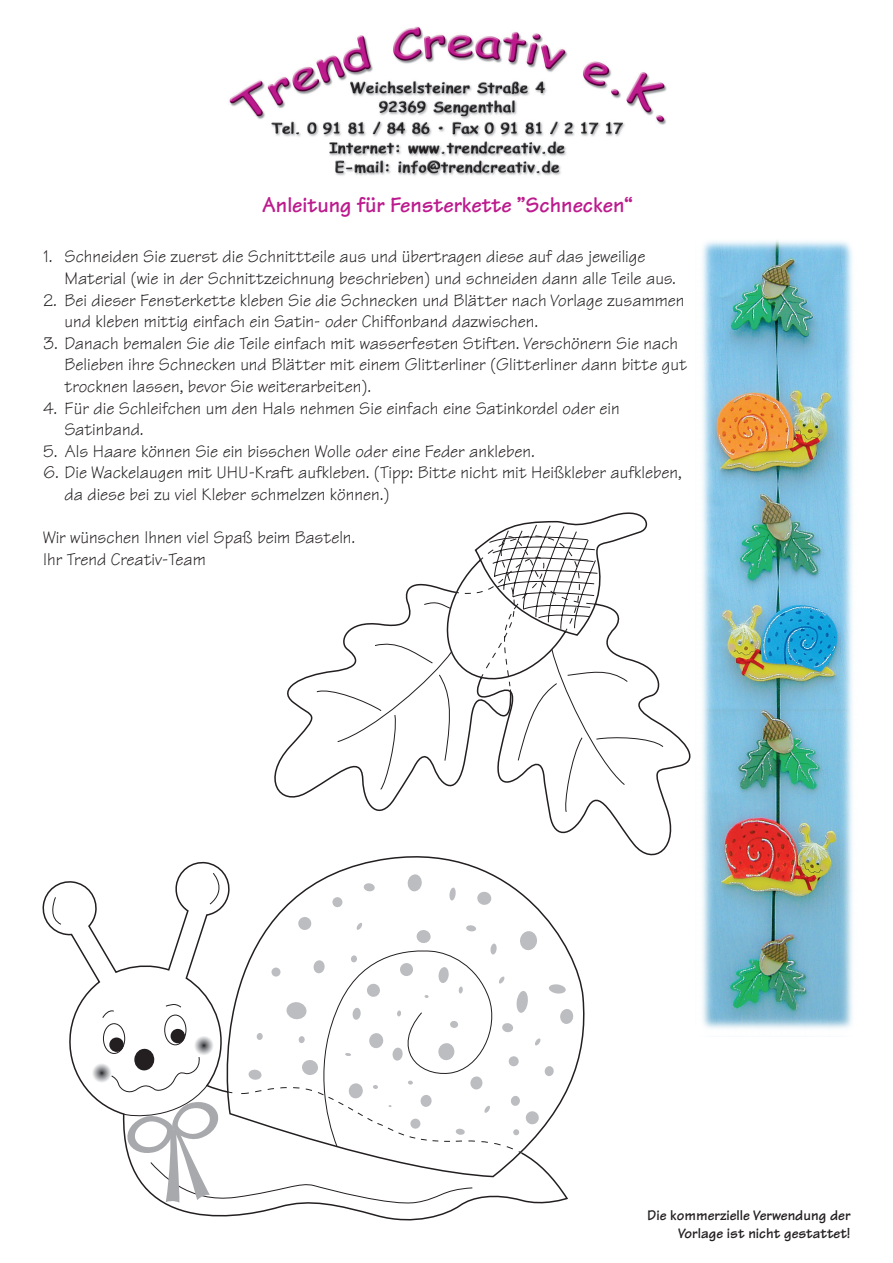
<style>
.page{position:relative;width:893px;height:1263px;background:#fff}
.page>*{position:absolute;margin:0;border:0;box-sizing:border-box;transform-origin:0 0}
.t1{font:700 22.5px "Tekton";color:#bc1b8d}
.t2{font:18px/21.6px "Tekton";color:#231f20}
.t3{font:700 15px/18px "Tekton";color:#231f20;text-align:right}
</style>
<div class="page">
<img style="left:229px;top:26px;width:438px;height:150px">
<svg style="left:524px;top:512px;width:167px;height:344px"></svg>
<svg style="left:274px;top:673px;width:42px;height:125px"></svg>
<svg style="left:316px;top:523px;width:348px;height:290px"></svg>
<img style="left:702px;top:240px;width:151px;height:789px">
<svg style="left:42px;top:841px;width:546px;height:380px"></svg>
<svg style="left:50px;top:872px;width:450px;height:334px"></svg>
<div style="left:332px;top:897px;width:11px;height:10px;background:#bcbdc0;border-radius:5px"></div>
<svg style="left:363px;top:883px;width:12px;height:9px"></svg>
<svg style="left:407px;top:874px;width:15px;height:18px"></svg>
<svg style="left:449px;top:887px;width:7px;height:14px"></svg>
<svg style="left:477px;top:891px;width:15px;height:14px"></svg>
<svg style="left:548px;top:984px;width:18px;height:10px"></svg>
<svg style="left:560px;top:1008px;width:14px;height:16px"></svg>
<div style="left:544px;top:1066px;width:10px;height:10px;background:#bcbdc0;border-radius:4px"></div>
<svg style="left:227px;top:916px;width:314px;height:238px"></svg>
<svg style="left:103px;top:1024px;width:22px;height:29px"></svg>
<div style="left:103px;top:1023px;width:22px;height:31px;border:1px solid #231f20;border-radius:50%"></div>
<div style="left:165px;top:1015px;width:21px;height:30px;background:#fff;border-radius:50%"></div>
<div style="left:164px;top:1015px;width:22px;height:30px;border:1px solid #231f20;border-radius:50%"></div>
<div style="left:171px;top:1029px;width:14px;height:14px;border:2px solid #231f20;border-radius:50%"></div>
<svg style="left:87px;top:1031px;width:133px;height:171px"></svg>
<p class="t1" style="left:262px;top:191px;width:372px">Anleitung für Fensterkette ”Schnecken“</p>
<p class="t2" style="left:64px;top:246px;width:613px;text-indent:-21px">1. Schneiden Sie zuerst die Schnittteile aus und übertragen diese auf das jeweilige<br>Material (wie in der Schnittzeichnung beschrieben) und schneiden dann alle Teile aus.</p>
<p class="t2" style="left:64px;top:289px;width:621px;text-indent:-21px">2. Bei dieser Fensterkette kleben Sie die Schnecken und Blätter nach Vorlage zusammen und kleben mittig einfach ein Satin- oder Chiffonband dazwischen.</p>
<p class="t2" style="left:64px;top:332px;width:624px;text-indent:-21px">3. Danach bemalen Sie die Teile einfach mit wasserfesten Stiften. Verschönern Sie nach<br>Belieben ihre Schnecken und Blätter mit einem Glitterliner (Glitterliner dann bitte gut trocknen lassen, bevor Sie weiterarbeiten).</p>
<p class="t2" style="left:64px;top:397px;width:557px;text-indent:-21px">4. Für die Schleifchen um den Hals nehmen Sie einfach eine Satinkordel oder ein<br>Satinband.</p>
<p class="t2" style="left:43px;top:440px;width:493px">5. Als Haare können Sie ein bisschen Wolle oder eine Feder ankleben.</p>
<p class="t2" style="left:64px;top:462px;width:619px;text-indent:-21px">6. Die Wackelaugen mit UHU-Kraft aufkleben. (Tipp: Bitte nicht mit Heißkleber aufkleben, da diese bei zu viel Kleber schmelzen können.)</p>
<p class="t2" style="left:43px;top:527px;width:314px">Wir wünschen Ihnen viel Spaß beim Basteln.<br>Ihr Trend Creativ-Team</p>
<p class="t3" style="left:647px;top:1206px;width:205px">Die kommerzielle Verwendung der<br>Vorlage ist nicht gestattet!</p>
</div>
